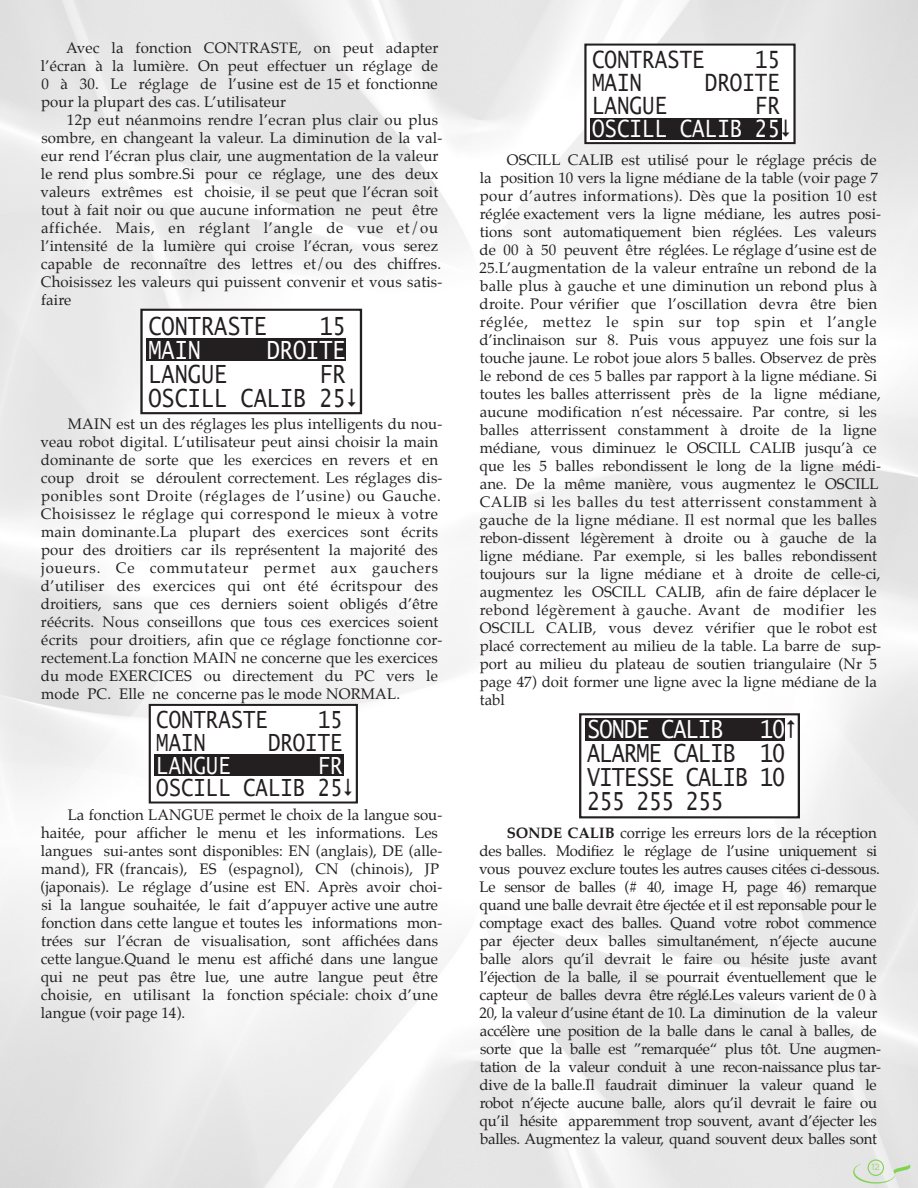
<style>
.page{position:relative;width:918px;height:1188px;background:#fff}
.page>*{position:absolute;margin:0;border:0;box-sizing:border-box;transform-origin:0 0}
.t1{font:25.05px/24px "Lucida Sans Typewriter";letter-spacing:-.035em;color:#231f20;text-align:justify;scale:.87 1}
.t2{font:25.05px/24px "Lucida Sans Typewriter";color:#231f20;text-align:right;scale:.87 1}
.t3{font:25.05px "Lucida Sans Typewriter";letter-spacing:-.02em;color:#fff;scale:.87 1}
.t4{font:23.85px "Lucida Sans Typewriter";color:#231f20;scale:.87 1}
.t5{font:23.85px/23px "Lucida Sans Typewriter";color:#fff;text-align:right;scale:.87 1}
.t6{font:23.7px/22.6px "Lucida Sans Typewriter";color:#231f20;text-align:right;scale:.87 1}
.t7{font:23.7px "Lucida Sans Typewriter";color:#fff;scale:.87 1}
.Body_Text{font:15px/18px "Palatino";color:#231f20}
.Body_Text-2{font:15px/18px "Palatino";letter-spacing:-.02em;color:#231f20}
.t8{font:9px "Gotham";color:#95db6b}
.s1{color:#fff}
.s2{color:#231f20}
.s3{font-weight:700}
</style>
<div class="page">
<img style="left:0;top:0;width:918px;height:1188px">
<svg style="left:853px;top:1164px;width:58px;height:20px"></svg>
<div style="left:868px;top:1159px;width:16px;height:17px;border:1px solid #7fd44f;border-radius:50%"></div>
<div style="left:142px;top:310px;width:219px;height:103px;background:#fff"></div>
<div style="left:140px;top:309px;width:222px;height:105px;border:2px solid #231f20"></div>
<div style="left:146px;top:338px;width:200px;height:23px;background:#231f20"></div>
<div style="left:150px;top:705px;width:207px;height:98px;background:#fff"></div>
<div style="left:149px;top:704px;width:209px;height:100px;border:2px solid #231f20"></div>
<div style="left:154px;top:754px;width:190px;height:22px;background:#231f20"></div>
<div style="left:585px;top:45px;width:210px;height:98px;background:#fff"></div>
<div style="left:584px;top:44px;width:212px;height:100px;border:2px solid #231f20"></div>
<div style="left:590px;top:118px;width:192px;height:21px;background:#231f20"></div>
<div style="left:580px;top:714px;width:219px;height:103px;background:#fff"></div>
<div style="left:579px;top:713px;width:221px;height:105px;border:2px solid #231f20"></div>
<div style="left:585px;top:718px;width:200px;height:23px;background:#231f20"></div>
<p class="Body_Text" style="left:41px;top:39px;width:399px;text-align:justify;text-indent:25px">Avec la fonction CONTRASTE, on peut adapter l’écran à la lumière. On peut effectuer un réglage de 0 à 30. Le réglage de l’usine est de 15 et fonctionne pour la plupart des cas. L’utilisateur</p>
<p class="Body_Text" style="left:40px;top:111px;width:403px;text-indent:27px">12p eut néanmoins rendre l’ecran plus clair ou plus sombre, en changeant la valeur. La diminution de la val&shy;eur rend l’écran plus clair, une augmentation de la valeur le rend plus sombre.Si pour ce réglage, une des deux valeurs extrêmes est choisie, il se peut que l’écran soit tout à fait noir ou que aucune information ne peut être affichée. Mais, en réglant l’angle de vue et/ou l’intensité de la lumière qui croise l’écran, vous serez capable de reconnaître des lettres et/ou des chiffres.<br>Choisissez les valeurs qui puissent convenir et vous satis&shy;faire</p>
<p class="t2" style="left:148px;top:313px;width:138px">CONTRASTE</p>
<p class="t1" style="left:319px;top:313px;width:32px">15</p>
<p class="t3" style="left:148px;top:335px;width:62px">MAIN</p>
<p class="t3" style="left:267px;top:335px;width:92px">DROITE</p>
<p class="t1" style="left:148px;top:362px;width:92px">LANGUE</p>
<p class="t2" style="left:148px;top:362px;width:228px">FR<br>OSCILL CALIB 25</p>
<p class="Body_Text" style="left:40px;top:414px;width:403px;text-indent:28px">MAIN est un des réglages les plus intelligents du nou&shy;veau robot digital. L’utilisateur peut ainsi choisir la main dominante de sorte que les exercices en revers et en coup droit se déroulent correctement. Les réglages dis&shy;ponibles sont Droite (réglages de l’usine) ou Gauche.<br>Choisissez le réglage qui correspond le mieux à votre main dominante.La plupart des exercices sont écrits pour des droitiers car ils représentent la majorité des joueurs. Ce commutateur permet aux gauchers d’utiliser des exercices qui ont été écritspour des droitiers, sans que ces derniers soient obligés d’être réécrits. Nous conseillons que tous ces exercices soient écrits pour droitiers, afin que ce réglage fonctionne cor&shy;rectement.La fonction MAIN ne concerne que les exercices du mode EXERCICES ou directement du PC vers le mode PC. Elle ne concerne pas le mode NORMAL.</p>
<p class="t6" style="left:156px;top:708px;width:130px">CONTRASTE</p>
<p class="t6" style="left:318px;top:708px;width:30px">15</p>
<p class="t6" style="left:156px;top:731px;width:59px">MAIN</p>
<p class="t6" style="left:268px;top:731px;width:87px">DROITE</p>
<p class="t7" style="left:156px;top:752px;width:87px">LANGUE</p>
<p class="t6" style="left:156px;top:754px;width:216px"><span class="s1">FR<br></span>OSCILL CALIB 25</p>
<p class="Body_Text" style="left:40px;top:806px;width:403px;text-indent:27px">La fonction LANGUE permet le choix de la langue sou&shy;haitée, pour afficher le menu et les informations. Les langues sui-antes sont disponibles: EN (anglais), DE (alle&shy;mand), FR (francais), ES (espagnol), CN (chinois), JP (japonais). Le réglage d’usine est EN. Après avoir choi&shy;si la langue souhaitée, le fait d’appuyer active une autre fonction dans cette langue et toutes les informations mon&shy;trées sur l’écran de visualisation, sont affichées dans cette langue.Quand le menu est affiché dans une langue qui ne peut pas être lue, une autre langue peut être choisie, en utilisant la fonction spéciale: choix d’une langue (voir page 14).</p>
<p class="t4" style="left:592px;top:46px;width:131px">CONTRASTE</p>
<p class="t4" style="left:755px;top:46px;width:30px">15</p>
<p class="t4" style="left:592px;top:69px;width:59px">MAIN</p>
<p class="t4" style="left:705px;top:69px;width:88px">DROITE</p>
<p class="t4" style="left:592px;top:92px;width:88px">LANGUE</p>
<p class="t5" style="left:592px;top:94px;width:218px"><span class="s2">FR<br></span>OSCILL CALIB 25</p>
<p class="Body_Text" style="left:480px;top:151px;width:403px;text-indent:27px">OSCILL CALIB est utilisé pour le réglage précis de la position 10 vers la ligne médiane de la table (voir page 7 pour d’autres informations). Dès que la position 10 est réglée exactement vers la ligne médiane, les autres posi&shy;tions sont automatiquement bien réglées. Les valeurs de 00 à 50 peuvent être réglées. Le réglage d’usine est de 25.L’augmentation de la valeur entraîne un rebond de la balle plus à gauche et une diminution un rebond plus à droite. Pour vérifier que l’oscillation devra être bien réglée, mettez le spin sur top spin et l’angle d’inclinaison sur 8. Puis vous appuyez une fois sur la touche jaune. Le robot joue alors 5 balles. Observez de près le rebond de ces 5 balles par rapport à la ligne médiane. Si toutes les balles atterrissent près de la ligne médiane, aucune modification n’est nécessaire. Par contre, si les balles atterrissent constamment à droite de la ligne médiane, vous diminuez le OSCILL CALIB jusqu’à ce que les 5 balles rebondissent le long de la ligne médi&shy;ane. De la même manière, vous augmentez le OSCILL CALIB si les balles du test atterrissent constamment à gauche de la ligne médiane. Il est normal que les balles rebon-dissent légèrement à droite ou à gauche de la ligne médiane. Par exemple, si les balles rebondissent toujours sur la ligne médiane et à droite de celle-ci, augmentez les OSCILL CALIB, afin de faire déplacer le rebond légèrement à gauche. Avant de modifier les OSCILL CALIB, vous devez vérifier que le robot est placé correctement au milieu de la table. La barre de sup&shy;port au milieu du plateau de soutien triangulaire (Nr 5 page 47) doit former une ligne avec la ligne médiane de la tabl</p>
<p class="t3" style="left:587px;top:715px;width:158px">SONDE CALIB</p>
<p class="t1" style="left:587px;top:717px;width:229px;text-indent:173px"><span class="s1">10<br></span>ALARME CALIB 10<br>VITESSE CALIB 10<br>255 255 255</p>
<p class="Body_Text-2" style="left:479px;top:823px;width:403px;text-indent:28px"><span class="s3">SONDE CALIB</span> corrige les erreurs lors de la réception des balles. Modifiez le réglage de l’usine uniquement si vous pouvez exclure toutes les autres causes citées ci-dessous.<br>Le sensor de balles (# 40, image H, page 46) remarque quand une balle devrait être éjectée et il est reponsable pour le comptage exact des balles. Quand votre robot commence par éjecter deux balles simultanément, n’éjecte aucune balle alors qu’il devrait le faire ou hésite juste avant l’éjection de la balle, il se pourrait éventuellement que le capteur de balles devra être réglé.Les valeurs varient de 0 à 20, la valeur d’usine étant de 10. La diminution de la valeur accélère une position de la balle dans le canal à balles, de sorte que la balle est ”remarquée“ plus tôt. Une augmen&shy;tation de la valeur conduit à une recon-naissance plus tar&shy;dive de la balle.Il faudrait diminuer la valeur quand le robot n’éjecte aucune balle, alors qu’il devrait le faire ou qu’il hésite apparemment trop souvent, avant d’éjecter les balles. Augmentez la valeur, quand souvent deux balles sont</p>
<p class="t8" style="left:871px;top:1162px;width:10px">12</p>
</div>
